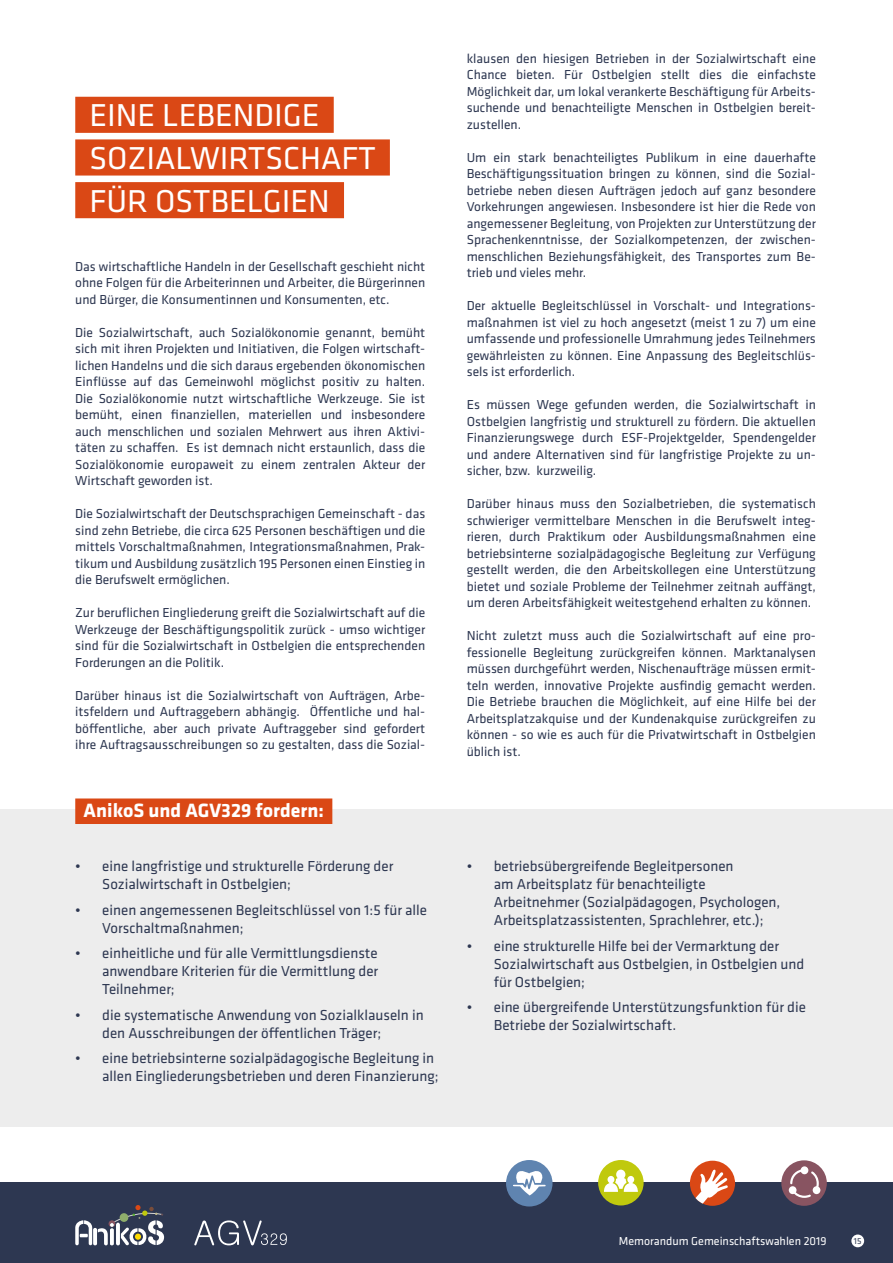
<style>
.page{position:relative;width:893px;height:1263px;background:#fff}
.page>*{position:absolute;margin:0;border:0;box-sizing:border-box;transform-origin:0 0}
.t1{font:32.85px/42.8px "Klavika";color:#fff}
.t2{font:700 19.95px "Klavika";color:#fff}
.t3{font:15px/18px "Klavika";color:#2d3751}
.t4{font:13.5px/16.5px "Klavika";color:#2d3751;text-align:justify}
.t5{font:12px "Klavika";color:#fff}
.t6{font:9px "Klavika";color:#2d3751}
</style>
<div class="page">
<div style="left:0;top:1182px;width:893px;height:81px;background:#2d3751"></div>
<div style="left:781px;top:1160px;width:46px;height:46px;background:#885461;border-radius:50%"></div>
<div style="left:801px;top:1166px;width:7px;height:8px;background:#fff;border-radius:50%"></div>
<svg style="left:789px;top:1168px;width:31px;height:30px"></svg>
<div style="left:506px;top:1160px;width:46px;height:46px;background:#5f84b0;border-radius:50%"></div>
<svg style="left:513px;top:1171px;width:33px;height:24px"></svg>
<div style="left:598px;top:1160px;width:46px;height:45px;background:#c0c90d;border-radius:50%"></div>
<svg style="left:601px;top:1169px;width:39px;height:23px"></svg>
<div style="left:690px;top:1161px;width:45px;height:45px;background:#da4815;border-radius:50%"></div>
<svg style="left:690px;top:1169px;width:38px;height:37px"></svg>
<svg style="left:75px;top:1205px;width:89px;height:41px"></svg>
<svg style="left:194px;top:1220px;width:93px;height:25px"></svg>
<div style="left:851px;top:1234px;width:13px;height:13px;background:#fff;border-radius:50%"></div>
<div style="left:0;top:810px;width:893px;height:317px;background:#ededed"></div>
<div style="left:75px;top:97px;width:259px;height:36px;background:#da4815"></div>
<div style="left:75px;top:139px;width:315px;height:37px;background:#da4815"></div>
<div style="left:75px;top:182px;width:269px;height:36px;background:#da4815"></div>
<div style="left:75px;top:798px;width:257px;height:26px;background:#da4815"></div>
<h1 class="t1" style="left:89px;top:95px;width:288px">EINE LEBENDIGE<br>SOZIALWIRTSCHAFT<br>FÜR OSTBELGIEN</h1>
<p class="t4" style="left:75px;top:258px;width:351px">Das wirtschaftliche Handeln in der Gesellschaft geschieht nicht ohne Folgen für die Arbeiterinnen und Arbeiter, die Bürgerinnen und Bürger, die Konsumentinnen und Konsumenten, etc.</p>
<p class="t4" style="left:75px;top:324px;width:351px">Die Sozialwirtschaft, auch Sozialökonomie genannt, bemüht sich mit ihren Projekten und Initiativen, die Folgen wirtschaft&shy;lichen Handelns und die sich daraus ergebenden ökonomischen Einflüsse auf das Gemeinwohl möglichst positiv zu halten.<br>Die Sozialökonomie nutzt wirtschaftliche Werkzeuge. Sie ist bemüht, einen finanziellen, materiellen und insbesondere auch menschlichen und sozialen Mehrwert aus ihren Aktivi&shy;täten zu schaffen. Es ist demnach nicht erstaunlich, dass die Sozialökonomie europaweit zu einem zentralen Akteur der Wirtschaft geworden ist.</p>
<p class="t4" style="left:75px;top:506px;width:351px">Die Sozialwirtschaft der Deutschsprachigen Gemeinschaft - das sind zehn Betriebe, die circa 625 Personen beschäftigen und die mittels Vorschaltmaßnahmen, Integrationsmaßnahmen, Prak&shy;tikum und Ausbildung zusätzlich 195 Personen einen Einstieg in die Berufswelt ermöglichen.</p>
<p class="t4" style="left:75px;top:605px;width:351px">Zur beruflichen Eingliederung greift die Sozialwirtschaft auf die Werkzeuge der Beschäftigungspolitik zurück - umso wichtiger sind für die Sozialwirtschaft in Ostbelgien die entsprechenden Forderungen an die Politik.</p>
<p class="t4" style="left:75px;top:687px;width:351px">Darüber hinaus ist die Sozialwirtschaft von Aufträgen, Arbe&shy;itsfeldern und Auftraggebern abhängig. Öffentliche und hal&shy;böffentliche, aber auch private Auftraggeber sind gefordert ihre Auftragsausschreibungen so zu gestalten, dass die Sozial-</p>
<h2 class="t2" style="left:84px;top:800px;width:242px">AnikoS und AGV329 fordern:</h2>
<p class="t3" style="left:102px;top:858px;width:293px;text-indent:-27px">• eine langfristige und strukturelle Förderung der<br>Sozialwirtschaft in Ostbelgien;</p>
<p class="t3" style="left:102px;top:901px;width:326px;text-indent:-27px">• einen angemessenen Begleitschlüssel von 1:5 für alle<br>Vorschaltmaßnahmen;</p>
<p class="t3" style="left:102px;top:945px;width:277px;text-align:justify;text-indent:-27px">• einheitliche und für alle Vermittlungsdienste anwendbare Kriterien für die Vermittlung der Teilnehmer;</p>
<p class="t3" style="left:102px;top:1006px;width:323px;text-indent:-27px">• die systematische Anwendung von Sozialklauseln in den Ausschreibungen der öffentlichen Träger;</p>
<p class="t3" style="left:75px;top:1050px;width:365px;text-align:right">• eine betriebsinterne sozialpädagogische Begleitung in allen Eingliederungsbetrieben und deren Finanzierung;</p>
<p class="t4" style="left:467px;top:50px;width:351px">klausen den hiesigen Betrieben in der Sozialwirtschaft eine Chance bieten. Für Ostbelgien stellt dies die einfachste Möglichkeit dar, um lokal verankerte Beschäftigung für Arbeits&shy;suchende und benachteiligte Menschen in Ostbelgien bereit&shy;zustellen.</p>
<p class="t4" style="left:467px;top:149px;width:351px">Um ein stark benachteiligtes Publikum in eine dauerhafte Beschäftigungssituation bringen zu können, sind die Sozial&shy;betriebe neben diesen Aufträgen jedoch auf ganz besondere Vorkehrungen angewiesen. Insbesondere ist hier die Rede von angemessener Begleitung, von Projekten zur Unterstützung der Sprachenkenntnisse, der Sozialkompetenzen, der zwischen&shy;menschlichen Beziehungsfähigkeit, des Transportes zum Be&shy;trieb und vieles mehr.</p>
<p class="t4" style="left:467px;top:298px;width:351px">Der aktuelle Begleitschlüssel in Vorschalt- und Integrations&shy;maßnahmen ist viel zu hoch angesetzt (meist 1 zu 7) um eine umfassende und professionelle Umrahmung jedes Teilnehmers gewährleisten zu können. Eine Anpassung des Begleitschlüs&shy;sels ist erforderlich.</p>
<p class="t4" style="left:467px;top:397px;width:351px">Es müssen Wege gefunden werden, die Sozialwirtschaft in Ostbelgien langfristig und strukturell zu fördern. Die aktuellen Finanzierungswege durch ESF-Projektgelder, Spendengelder und andere Alternativen sind für langfristige Projekte zu un&shy;sicher, bzw. kurzweilig.</p>
<p class="t4" style="left:467px;top:496px;width:351px">Darüber hinaus muss den Sozialbetrieben, die systematisch schwieriger vermittelbare Menschen in die Berufswelt integ&shy;rieren, durch Praktikum oder Ausbildungsmaßnahmen eine betriebsinterne sozialpädagogische Begleitung zur Verfügung gestellt werden, die den Arbeitskollegen eine Unterstützung bietet und soziale Probleme der Teilnehmer zeitnah auffängt, um deren Arbeitsfähigkeit weitestgehend erhalten zu können.</p>
<p class="t4" style="left:467px;top:628px;width:351px">Nicht zuletzt muss auch die Sozialwirtschaft auf eine pro&shy;fessionelle Begleitung zurückgreifen können. Marktanalysen müssen durchgeführt werden, Nischenaufträge müssen ermit&shy;teln werden, innovative Projekte ausfindig gemacht werden.<br>Die Betriebe brauchen die Möglichkeit, auf eine Hilfe bei der Arbeitsplatzakquise und der Kundenakquise zurückgreifen zu können - so wie es auch für die Privatwirtschaft in Ostbelgien üblich ist.</p>
<p class="t3" style="left:494px;top:858px;width:288px;text-indent:-27px">• betriebsübergreifende Begleitpersonen<br>am Arbeitsplatz für benachteiligte Arbeitnehmer (Sozialpädagogen, Psychologen, Arbeitsplatzassistenten, Sprachlehrer, etc.);</p>
<p class="t3" style="left:494px;top:937px;width:312px;text-indent:-27px">• eine strukturelle Hilfe bei der Vermarktung der<br>Sozialwirtschaft aus Ostbelgien, in Ostbelgien und für Ostbelgien;</p>
<p class="t3" style="left:494px;top:999px;width:314px;text-indent:-27px">• eine übergreifende Unterstützungsfunktion für die<br>Betriebe der Sozialwirtschaft.</p>
<p class="t5" style="left:619px;top:1235px;width:209px">Memorandum Gemeinschaftswahlen 2019</p>
<p class="t6" style="left:854px;top:1236px;width:9px">15</p>
</div>
